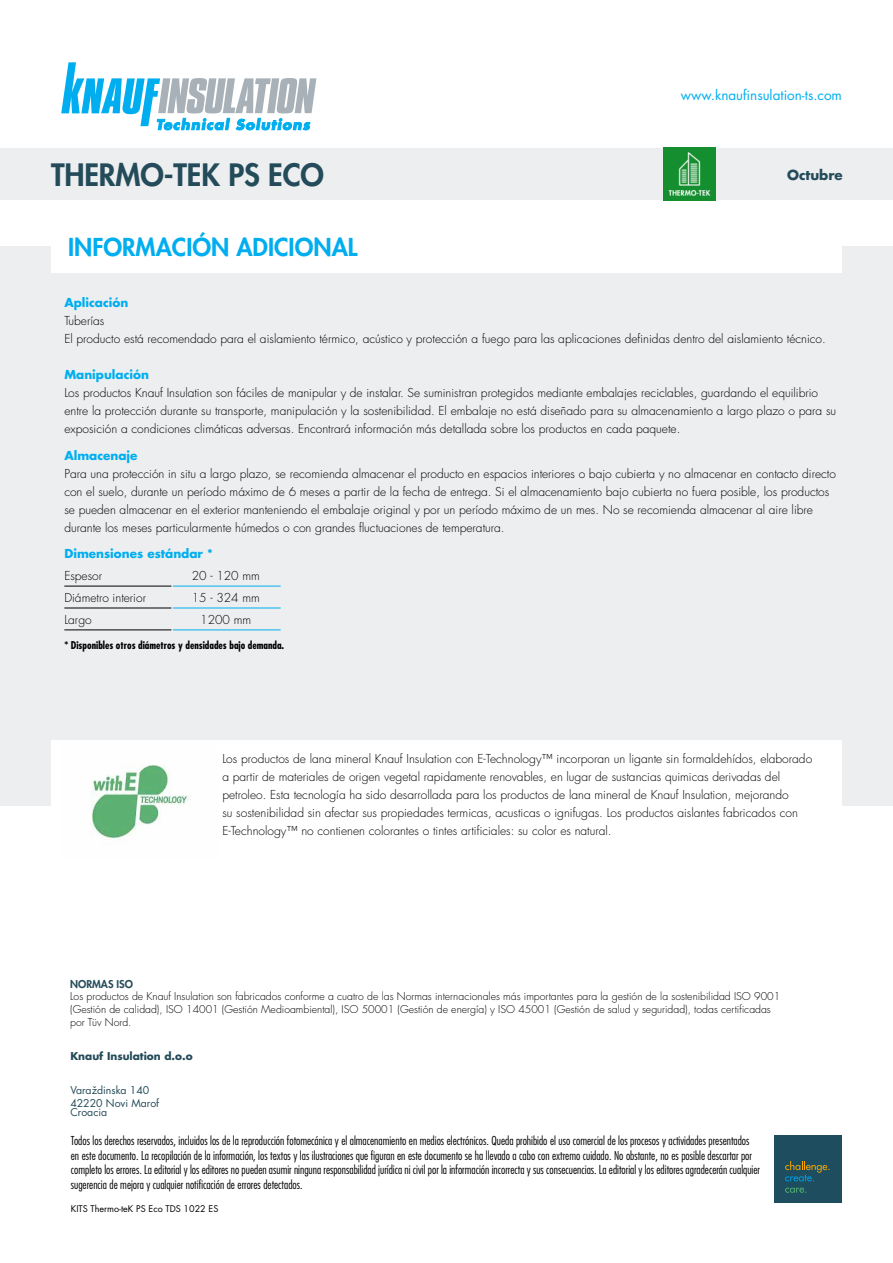
<style>
.page{position:relative;width:893px;height:1263px;background:#fff}
.page>*{position:absolute;margin:0;border:0;box-sizing:border-box;transform-origin:0 0}
.t1{font:800 30px "Futura Std";letter-spacing:-.005em;color:#244b5a}
.t2{font:800 24px "Futura Std";color:#00aeef}
.t3{font:13.5px "Futura Std";color:#00aeef}
.t4{font:700 13.5px "Futura Std";color:#244b5a}
.t5{font:300 12px/18px "Futura Std";color:#000}
.t6{font:300 condensed 12px/14.4px "Futura Std";color:#000}
.t7{font:700 12px "Futura Std";color:#00aeef}
.t8{font:300 10.5px/12.6px "Futura Std";color:#000}
.t9{font:700 condensed 10.5px "Futura Std";color:#000}
.t10{font:10.5px/12.6px "Futura Std";color:#244b5a}
.t11{font:700 10.5px "Futura Std";color:#244b5a}
.t12{font:800 10.5px "Futura Std";color:#244b5a}
.t13{font:9px "Futura Std";color:#000}
</style>
<div class="page">
<div style="left:0;top:149px;width:893px;height:51px;background:#eceeef"></div>
<div style="left:0;top:247px;width:893px;height:559px;background:#eceeef"></div>
<div style="left:51px;top:740px;width:791px;height:123px;background:#fff"></div>
<svg style="left:61px;top:62px;width:255px;height:68px"></svg>
<div style="left:774px;top:1135px;width:68px;height:68px;background:#1d4d5e"></div>
<svg style="left:785px;top:1161px;width:45px;height:20px"></svg>
<svg style="left:785px;top:1187px;width:21px;height:6px"></svg>
<hr style="left:173px;top:586px;width:108px;height:1px;background:#00aeef">
<hr style="left:173px;top:608px;width:108px;height:1px;background:#00aeef">
<hr style="left:173px;top:629px;width:108px;height:1px;background:#00aeef">
<hr style="left:64px;top:586px;width:107px;height:1px;background:#000">
<hr style="left:64px;top:608px;width:107px;height:1px;background:#000">
<hr style="left:64px;top:629px;width:107px;height:1px;background:#000">
<div style="left:51px;top:221px;width:791px;height:51px;background:#fff"></div>
<img style="left:663px;top:147px;width:53px;height:53px">
<img style="left:91px;top:765px;width:98px;height:75px">
<h1 class="t1" style="left:51px;top:156px;width:275px">THERMO-TEK PS ECO</h1>
<h2 class="t2" style="left:68px;top:232px;width:291px">INFORMACIÓN ADICIONAL</h2>
<p class="t3" style="left:681px;top:86px;width:163px">www.knaufinsulation-ts.com</p>
<p class="t4" style="left:787px;top:165px;width:57px">Octubre</p>
<p class="t7" style="left:64px;top:295px;width:66px">Aplicación</p>
<p class="t5" style="left:64px;top:312px;width:763px">Tuberías<br>El producto está recomendado para el aislamiento térmico, acústico y protección a fuego para las aplicaciones definidas dentro del aislamiento técnico.</p>
<p class="t7" style="left:64px;top:367px;width:86px">Manipulación</p>
<p class="t5" style="left:64px;top:384px;width:773px">Los productos Knauf Insulation son fáciles de manipular y de instalar. Se suministran protegidos mediante embalajes reciclables, guardando el equilibrio entre la protección durante su transporte, manipulación y la sostenibilidad. El embalaje no está diseñado para su almacenamiento a largo plazo o para su exposición a condiciones climáticas adversas. Encontrará información más detallada sobre los productos en cada paquete.</p>
<p class="t7" style="left:64px;top:447px;width:75px">Almacenaje</p>
<p class="t5" style="left:64px;top:465px;width:773px">Para una protección in situ a largo plazo, se recomienda almacenar el producto en espacios interiores o bajo cubierta y no almacenar en contacto directo con el suelo, durante un período máximo de 6 meses a partir de la fecha de entrega. Si el almacenamiento bajo cubierta no fuera posible, los productos se pueden almacenar en el exterior manteniendo el embalaje original y por un período máximo de un mes. No se recomienda almacenar al aire libre durante los meses particularmente húmedos o con grandes fluctuaciones de temperatura.</p>
<p class="t7" style="left:64px;top:546px;width:150px">Dimensiones estándar *</p>
<p class="t5" style="left:64px;top:567px;width:39px">Espesor</p>
<p class="t5" style="left:192px;top:567px;width:70px">20 - 120 mm</p>
<p class="t5" style="left:64px;top:589px;width:83px">Diámetro interior</p>
<p class="t5" style="left:192px;top:589px;width:70px">15 - 324 mm</p>
<p class="t5" style="left:64px;top:611px;width:29px">Largo</p>
<p class="t5" style="left:200px;top:611px;width:52px">1200 mm</p>
<p class="t9" style="left:64px;top:638px;width:221px">* Disponibles otros diámetros y densidades bajo demanda.</p>
<p class="t5" style="left:222px;top:749px;width:591px">Los productos de lana mineral Knauf Insulation con E-Technology™ incorporan un ligante sin formaldehídos, elaborado a partir de materiales de origen vegetal rapidamente renovables, en lugar de sustancias quimicas derivadas del petroleo. Esta tecnología ha sido desarrollada para los productos de lana mineral de Knauf Insulation, mejorando<br>su sostenibilidad sin afectar sus propiedades termicas, acusticas o ignifugas. Los productos aislantes fabricados con E-Technology™ no contienen colorantes o tintes artificiales: su color es natural.</p>
<p class="t12" style="left:70px;top:977px;width:64px">NORMAS ISO</p>
<p class="t8" style="left:70px;top:990px;width:712px">Los productos de Knauf Insulation son fabricados conforme a cuatro de las Normas internacionales más importantes para la gestión de la sostenibilidad ISO 9001 (Gestión de calidad), ISO 14001 (Gestión Medioambiental), ISO 50001 (Gestión de energía) y ISO 45001 (Gestión de salud y seguridad), todas certificadas por Tüv Nord.</p>
<p class="t11" style="left:70px;top:1049px;width:124px">Knauf Insulation d.o.o</p>
<p class="t10" style="left:70px;top:1084px;width:90px">Varaždinska 140<br>42220 Novi Marof</p>
<p class="t10" style="left:70px;top:1105px;width:38px">Croacia</p>
<p class="t6" style="left:71px;top:1134px;width:691px">Todos los derechos reservados, incluidos los de la reproducción fotomecánica y el almacenamiento en medios electrónicos. Queda prohibido el uso comercial de los procesos y actividades presentados en este documento. La recopilación de la información, los textos y las ilustraciones que figuran en este documento se ha llevado a cabo con extremo cuidado. No obstante, no es posible descartar por completo los errores. La editorial y los editores no pueden asumir ninguna responsabilidad jurídica ni civil por la información incorrecta y sus consecuencias. La editorial y los editores agradecerán cualquier sugerencia de mejora y cualquier notificación de errores detectados.</p>
<p class="t13" style="left:71px;top:1203px;width:149px">KITS Thermo-teK PS Eco TDS 1022 ES</p>
</div>
